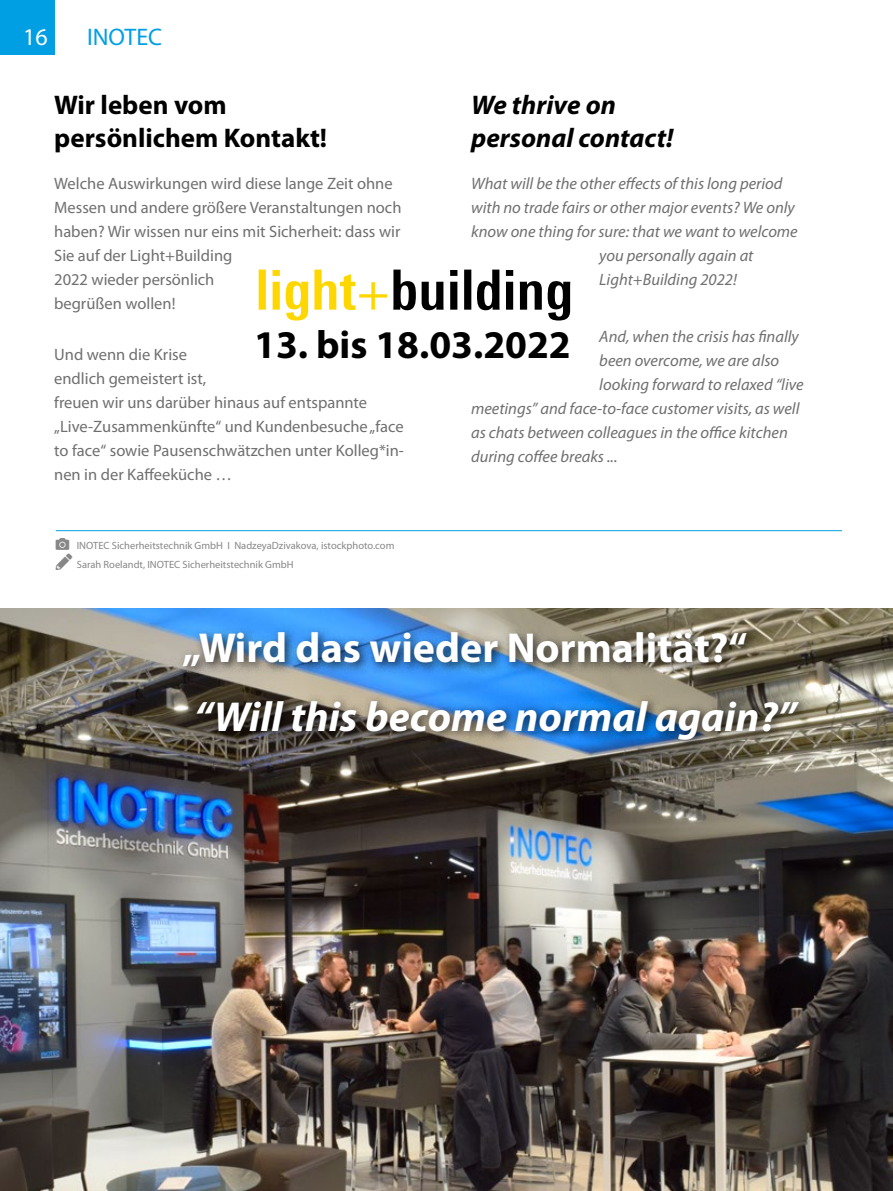
<style>
.page{position:relative;width:893px;height:1191px;background:#fff}
.page>*{position:absolute;margin:0;border:0;box-sizing:border-box;transform-origin:0 0}
.t1{font:italic 700 42px "Myriad Pro";color:#fff}
.t2{font:700 42px "Myriad Pro";color:#fff}
.t3{font:700 39.3px "Myriad Pro";color:#000}
.t4{font:700 27px/33px "Myriad Pro";color:#000}
.t5{font:italic 700 27px/33px "Myriad Pro";color:#000}
.t6{font:24px "Myriad Pro";color:#009fe3}
.t7{font:24px "Myriad Pro";color:#fff}
.t8{font:16.5px/24px "Myriad Pro";color:#706f6f}
.t9{font:italic 16.5px "Myriad Pro";color:#706f6f}
.t10{font:10.5px/19.5px "Myriad Pro";color:#878787}
</style>
<div class="page">
<img style="left:0;top:608px;width:893px;height:583px">
<div style="left:177px;top:626px;width:582px;height:52px;background:#000;opacity:.75"></div>
<svg style="left:259px;top:269px;width:7px;height:41px"></svg>
<svg style="left:273px;top:270px;width:7px;height:40px"></svg>
<svg style="left:286px;top:281px;width:22px;height:39px"></svg>
<svg style="left:314px;top:269px;width:73px;height:41px"></svg>
<svg style="left:393px;top:269px;width:23px;height:41px"></svg>
<svg style="left:422px;top:282px;width:22px;height:28px"></svg>
<svg style="left:450px;top:270px;width:7px;height:40px"></svg>
<svg style="left:464px;top:269px;width:7px;height:41px"></svg>
<svg style="left:477px;top:269px;width:23px;height:41px"></svg>
<svg style="left:506px;top:270px;width:7px;height:40px"></svg>
<svg style="left:520px;top:281px;width:22px;height:29px"></svg>
<svg style="left:548px;top:281px;width:22px;height:39px"></svg>
<hr style="left:56px;top:530px;width:786px;height:1px;background:#009fe3">
<div style="left:191px;top:694px;width:620px;height:57px;background:#000;opacity:.75"></div>
<div style="left:0;top:0;width:54px;height:54px;background:#009fe3"></div>
<h3 class="t7" style="left:23px;top:22px;width:26px">16</h3>
<h3 class="t6" style="left:87px;top:22px;width:77px">INOTEC</h3>
<h3 class="t4" style="left:54px;top:87px;width:274px">Wir leben vom persönlichem Kontakt!</h3>
<p class="t8" style="left:54px;top:171px;width:349px">Welche Auswirkungen wird diese lange Zeit ohne Messen und andere größere Veranstaltungen noch haben? Wir wissen nur eins mit Sicherheit: dass wir Sie auf der Light+Building<br>2022 wieder persönlich<br>begrüßen wollen!</p>
<p class="t8" style="left:54px;top:342px;width:351px">Und wenn die Krise<br>endlich gemeistert ist,<br>freuen wir uns darüber hinaus auf entspannte „Live-Zusammenkünfte“ und Kundenbesuche „face to face“ sowie Pausenschwätzchen unter Kolleg*in&shy;nen in der Kaffeeküche …</p>
<h3 class="t5" style="left:471px;top:87px;width:204px">We thrive on personal contact!</h3>
<p class="t9" style="left:471px;top:173px;width:313px">What will be the other effects of this long period</p>
<p class="t9" style="left:471px;top:197px;width:325px">with no trade fairs or other major events? We only</p>
<p class="t9" style="left:471px;top:221px;width:328px">know one thing for sure: that we want to welcome</p>
<p class="t9" style="left:599px;top:245px;width:156px">you personally again at</p>
<p class="t9" style="left:599px;top:269px;width:139px">Light+Building 2022!</p>
<p class="t9" style="left:599px;top:326px;width:201px">And, when the crisis has finally</p>
<p class="t9" style="left:599px;top:350px;width:181px">been overcome, we are also</p>
<p class="t9" style="left:599px;top:374px;width:206px">looking forward to relaxed “live</p>
<p class="t9" style="left:471px;top:398px;width:330px">meetings” and face-to-face customer visits, as well</p>
<p class="t9" style="left:471px;top:422px;width:318px">as chats between colleagues in the office kitchen</p>
<p class="t9" style="left:471px;top:446px;width:148px">during coffee breaks ...</p>
<h2 class="t3" style="left:254px;top:319px;width:318px">13. bis 18.03.2022</h2>
<p class="t10" style="left:77px;top:535px;width:319px">INOTEC Sicherheitstechnik GmbH I NadzeyaDzivakova, istockphoto.com<br>Sarah Roelandt, INOTEC Sicherheitstechnik GmbH</p>
<h1 class="t2" style="left:182px;top:620px;width:567px">„Wird das wieder Normalität?“</h1>
<h1 class="t1" style="left:194px;top:689px;width:604px">“Will this become normal again?”</h1>
</div>
